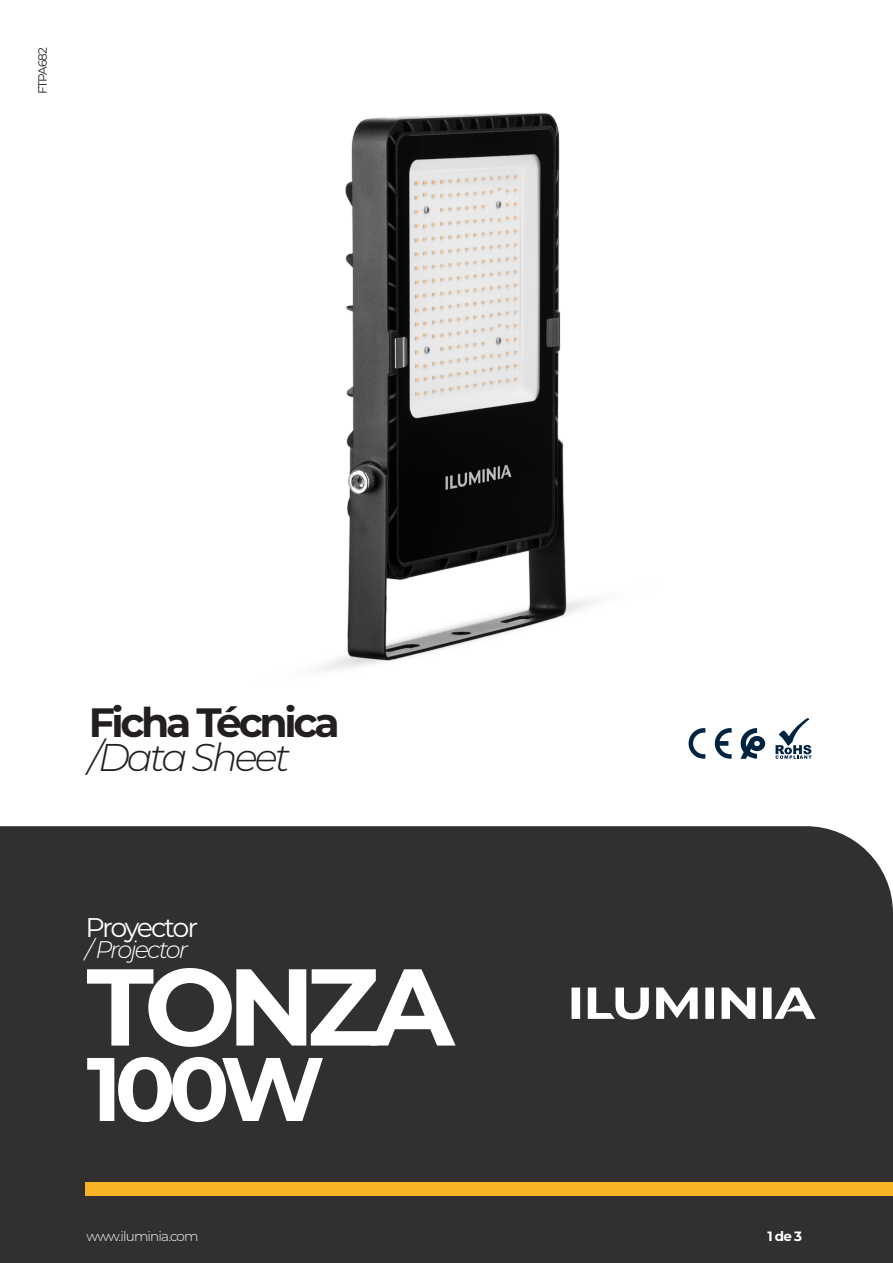
<style>
.page{position:relative;width:893px;height:1263px;background:#fff}
.page>*{position:absolute;margin:0;border:0;box-sizing:border-box;transform-origin:0 0}
.t1{font:700 108.9px "Montserrat";letter-spacing:-.08em;color:#fff}
.t2{font:700 90px "Montserrat";color:#fff}
.t3{font:700 40.95px "Montserrat";letter-spacing:-.08em;color:#231f20}
.t4{font:italic 300 38.7px "Montserrat";letter-spacing:-.08em;color:#231f20}
.t5{font:27px "Montserrat";letter-spacing:-.095em;color:#fff}
.t6{font:italic 300 24px "Montserrat";letter-spacing:-.08em;color:#fff}
.t7{font:300 13.5px "Montserrat";letter-spacing:-.06em;color:#fff}
.t8{font:700 13.5px "Montserrat";color:#fff}
.t9{font:12px "Montserrat";letter-spacing:-.08em;color:#231f20}
</style>
<div class="page">
<svg style="left:320px;top:599px;width:275px;height:71px"></svg>
<img style="left:344px;top:112px;width:226px;height:550px">
<div style="left:0;top:826px;width:893px;height:437px;background:#312f30"></div>
<div style="left:86px;top:1183px;width:807px;height:13px;background:#f5b325"></div>
<svg style="left:588px;top:987px;width:61px;height:32px"></svg>
<svg style="left:656px;top:987px;width:42px;height:32px"></svg>
<svg style="left:722px;top:987px;width:33px;height:32px"></svg>
<svg style="left:774px;top:987px;width:42px;height:32px"></svg>
<div style="left:571px;top:987px;width:9px;height:32px;background:#fff"></div>
<div style="left:705px;top:987px;width:9px;height:32px;background:#fff"></div>
<div style="left:763px;top:987px;width:9px;height:32px;background:#fff"></div>
<svg style="left:689px;top:728px;width:16px;height:31px"></svg>
<svg style="left:715px;top:728px;width:17px;height:31px"></svg>
<svg style="left:740px;top:728px;width:25px;height:31px"></svg>
<svg style="left:775px;top:718px;width:36px;height:41px"></svg>
<p class="t9" style="left:34px;top:94px;width:49px;rotate:-90deg">FTPA682</p>
<h3 class="t3" style="left:89px;top:693px;width:252px">Ficha Técnica</h3>
<h3 class="t4" style="left:89px;top:731px;width:203px">/Data Sheet</h3>
<h3 class="t5" style="left:86px;top:909px;width:114px">Proyector</h3>
<h3 class="t6" style="left:86px;top:933px;width:104px">/ Projector</h3>
<h1 class="t1" style="left:87px;top:928px;width:369px">TONZA</h1>
<h2 class="t2" style="left:87px;top:1024px;width:240px">100W</h2>
<p class="t7" style="left:87px;top:1227px;width:113px">www.iluminia.com</p>
<p class="t8" style="left:767px;top:1226px;width:36px">1 de 3</p>
</div>
